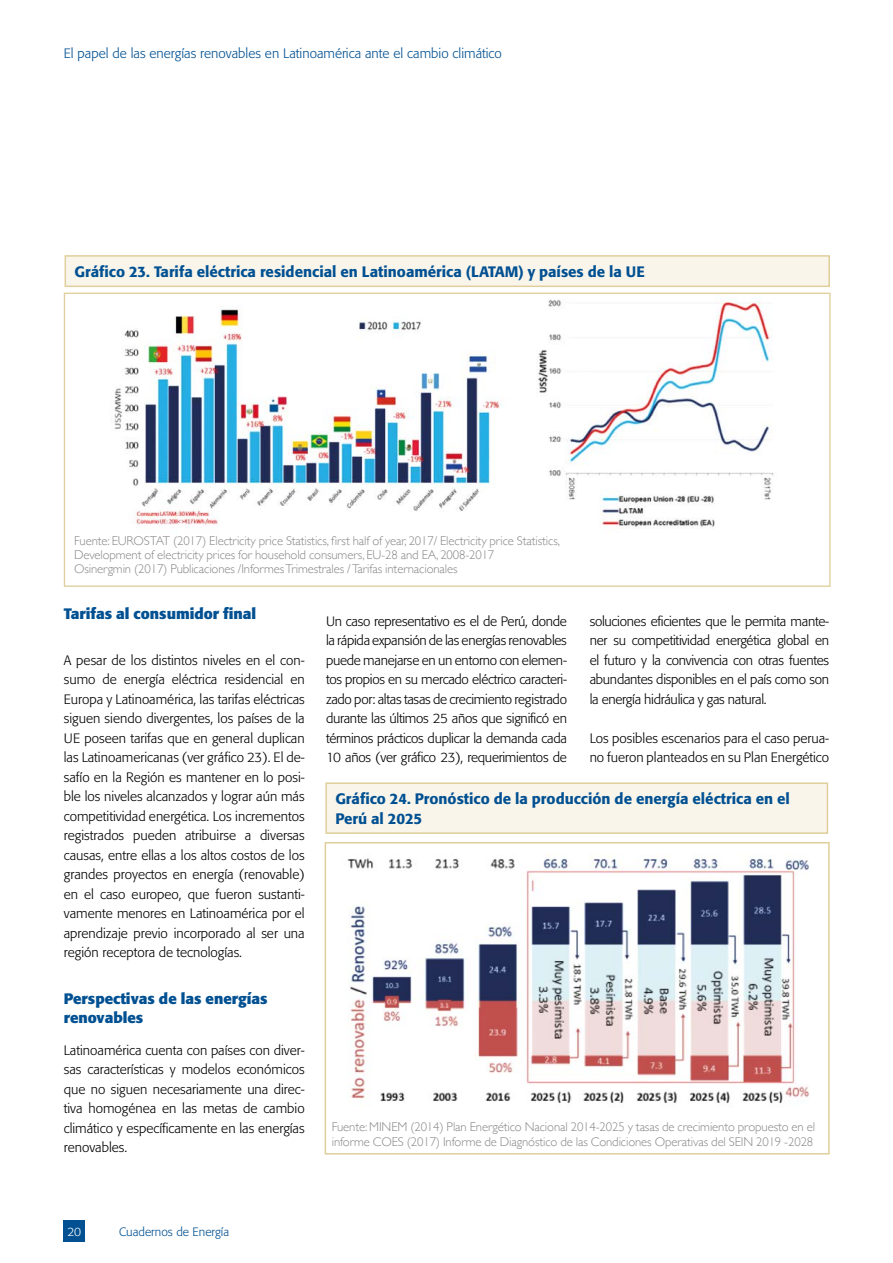
<style>
.page{position:relative;width:893px;height:1263px;background:#fff}
.page>*{position:absolute;margin:0;border:0;box-sizing:border-box;transform-origin:0 0}
.t1{font:500 15px/19.5px "Formata";color:#005092}
.t2{font:700 15px/19.5px "Formata";color:#005092}
.t3{font:300 13.5px/19.5px "Formata";color:#000;text-align:justify}
.t4{font:300 13.5px "Formata";color:#005092}
.t5{font:300 12.75px/14.2px "Gill Sans";letter-spacing:-.01em;color:#878787}
.t6{font:300 12px "Formata";color:#005092}
.t7{font:300 12px "Formata";color:#fff}
</style>
<div class="page">
<div style="left:64px;top:1220px;width:21px;height:22px;background:#005092"></div>
<img style="left:114px;top:297px;width:660px;height:232px">
<div style="left:65px;top:256px;width:764px;height:30px;background:#f9f5eb"></div>
<div style="left:65px;top:255px;width:765px;height:32px;border:2px solid #e0cf9c"></div>
<div style="left:326px;top:783px;width:501px;height:50px;background:#f9f5eb"></div>
<div style="left:325px;top:782px;width:503px;height:52px;border:2px solid #e0cf9c"></div>
<img style="left:347px;top:854px;width:462px;height:250px">
<div style="left:325px;top:842px;width:505px;height:312px;border:2px solid #e0cf9c"></div>
<p class="t4" style="left:64px;top:46px;width:440px">El papel de las energías renovables en Latinoamérica ante el cambio climático</p>
<p class="t1" style="left:75px;top:262px;width:572px">Gráfico 23. Tarifa eléctrica residencial en Latinoamérica (LATAM) y países de la UE</p>
<p class="t5" style="left:74px;top:533px;width:487px">Fuente: EUROSTAT (2017) Electricity price Statistics, first half of year, 2017/ Electricity price Statistics,<br>Development of electricity prices for household consumers, EU-28 and EA, 2008-2017<br>Osinergmin (2017) Publicaciones /Informes Trimestrales / Tarifas internacionales</p>
<p class="t2" style="left:64px;top:604px;width:194px">Tarifas al consumidor final</p>
<p class="t3" style="left:64px;top:650px;width:242px">A pesar de los distintos niveles en el con&shy;sumo de energía eléctrica residencial en Europa y Latinoamérica, las tarifas eléctricas siguen siendo divergentes, los países de la UE poseen tarifas que en general duplican las Latinoamericanas (ver gráfico 23). El de&shy;safío en la Región es mantener en lo posi&shy;ble los niveles alcanzados y lograr aún más competitividad energética. Los incrementos registrados pueden atribuirse a diversas causas, entre ellas a los altos costos de los grandes proyectos en energía (renovable) en el caso europeo, que fueron sustanti&shy;vamente menores en Latinoamérica por el aprendizaje previo incorporado al ser una región receptora de tecnologías.</p>
<p class="t2" style="left:64px;top:988px;width:206px">Perspectivas de las energías renovables</p>
<p class="t3" style="left:64px;top:1040px;width:242px">Latinoamérica cuenta con países con diver&shy;sas características y modelos económicos que no siguen necesariamente una direc&shy;tiva homogénea en las metas de cambio climático y específicamente en las energías renovables.</p>
<p class="t3" style="left:326px;top:611px;width:242px">Un caso representativo es el de Perú, donde la rápida expansión de las energías renovables puede manejarse en un entorno con elemen&shy;tos propios en su mercado eléctrico caracteri&shy;zado por: altas tasas de crecimiento registrado durante las últimos 25 años que significó en términos prácticos duplicar la demanda cada 10 años (ver gráfico 23), requerimientos de</p>
<p class="t3" style="left:590px;top:611px;width:241px">soluciones eficientes que le permita mante&shy;ner su competitividad energética global en el futuro y la convivencia con otras fuentes abundantes disponibles en el país como son la energía hidráulica y gas natural.</p>
<p class="t3" style="left:590px;top:728px;width:241px">Los posibles escenarios para el caso perua&shy;no fueron planteados en su Plan Energético</p>
<p class="t1" style="left:335px;top:789px;width:456px">Gráfico 24. Pronóstico de la producción de energía eléctrica en el<br>Perú al 2025</p>
<p class="t5" style="left:332px;top:1119px;width:485px">Fuente: MINEM (2014) Plan Energético Nacional 2014-2025 y tasas de crecimiento propuesto en el informe COES (2017) Informe de Diagnóstico de las Condiciones Operativas del SEIN 2019 -2028</p>
<p class="t7" style="left:68px;top:1224px;width:15px">20</p>
<p class="t6" style="left:119px;top:1224px;width:112px">Cuadernos de Energía</p>
</div>
